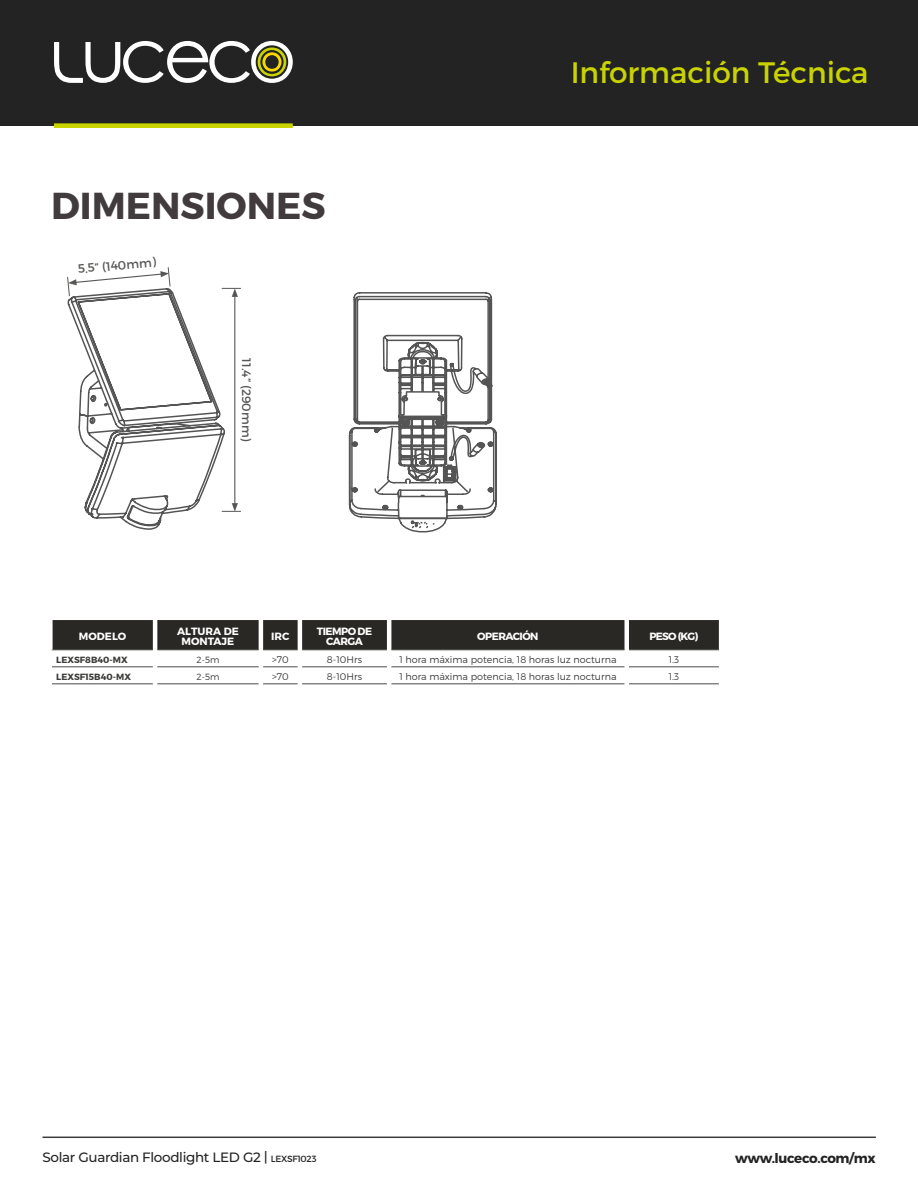
<style>
.page{position:relative;width:918px;height:1188px;background:#fff}
.page>*{position:absolute;margin:0;border:0;box-sizing:border-box;transform-origin:0 0}
.t1{font:700 37.5px "Montserrat";color:#423b3e}
.t2{font:29.55px "Montserrat";color:#c8d300}
.t3{font:500 13.5px "Montserrat";letter-spacing:-.025em;color:#222322}
.t4{font:700 13.5px "Montserrat";letter-spacing:-.025em;color:#222322}
.t5{font:12.15px "Montserrat";color:#575756}
.t6{font:700 10.5px/10.8px "Montserrat";letter-spacing:-.05em;color:#fff;text-align:center}
.t7{font:700 10.5px/10.8px "Montserrat";color:#fff;text-align:center}
.t8{font:300 9.6px "Montserrat";color:#3c3c3b}
.t9{font:700 9px "Montserrat";color:#3c3c3b}
.t10{font:300 9px "Montserrat";color:#3c3c3b}
.s1{font-weight:400;font-size:9px}
</style>
<div class="page">
<hr style="left:43px;top:1137px;width:833px;height:1px;background:#3c3c3b">
<div style="left:0;top:0;width:918px;height:126px;background:#222322"></div>
<div style="left:54px;top:123px;width:239px;height:5px;background:#c8d300"></div>
<svg style="left:54px;top:41px;width:239px;height:42px"></svg>
<svg style="left:53px;top:620px;width:666px;height:30px;background:#32302c"></svg>
<hr style="left:52px;top:667px;width:101px;height:1px;background:#4a4a49">
<hr style="left:157px;top:667px;width:102px;height:1px;background:#4a4a49">
<hr style="left:263px;top:667px;width:35px;height:1px;background:#4a4a49">
<hr style="left:302px;top:667px;width:85px;height:1px;background:#4a4a49">
<hr style="left:391px;top:667px;width:233px;height:1px;background:#4a4a49">
<hr style="left:629px;top:667px;width:90px;height:1px;background:#4a4a49">
<hr style="left:52px;top:684px;width:101px;height:1px;background:#4a4a49">
<hr style="left:157px;top:684px;width:102px;height:1px;background:#4a4a49">
<hr style="left:263px;top:684px;width:35px;height:1px;background:#4a4a49">
<hr style="left:302px;top:684px;width:85px;height:1px;background:#4a4a49">
<hr style="left:391px;top:684px;width:233px;height:1px;background:#4a4a49">
<hr style="left:629px;top:684px;width:90px;height:1px;background:#4a4a49">
<hr style="left:52px;top:650px;width:101px;height:1px;background:#4a4a49">
<hr style="left:157px;top:650px;width:102px;height:1px;background:#4a4a49">
<hr style="left:263px;top:650px;width:35px;height:1px;background:#4a4a49">
<hr style="left:302px;top:650px;width:85px;height:1px;background:#4a4a49">
<hr style="left:391px;top:650px;width:233px;height:1px;background:#4a4a49">
<hr style="left:629px;top:650px;width:90px;height:1px;background:#4a4a49">
<svg style="left:67px;top:287px;width:430px;height:246px"></svg>
<hr style="left:234px;top:294px;width:1px;height:212px;background:#575756">
<svg style="left:222px;top:288px;width:19px;height:9px"></svg>
<svg style="left:222px;top:503px;width:19px;height:9px"></svg>
<svg style="left:67px;top:267px;width:104px;height:29px"></svg>
<h1 class="t1" style="left:51px;top:182px;width:276px">DIMENSIONES</h1>
<p class="t5" style="left:77px;top:262px;width:80px;rotate:-6deg">5.5” (140mm)</p>
<p class="t5" style="left:254px;top:358px;width:85px;rotate:90deg">11.4” (290mm)</p>
<h2 class="t2" style="left:571px;top:54px;width:299px">Información Técnica</h2>
<p class="t6" style="left:79px;top:631px;width:49px">MODELO</p>
<p class="t7" style="left:177px;top:626px;width:63px">ALTURA DE<br>MONTAJE</p>
<p class="t6" style="left:271px;top:631px;width:20px">IRC</p>
<p class="t6" style="left:317px;top:626px;width:57px">TIEMPO DE<br>CARGA</p>
<p class="t6" style="left:477px;top:631px;width:63px">OPERACIÓN</p>
<p class="t6" style="left:650px;top:631px;width:50px">PESO (KG)</p>
<p class="t9" style="left:56px;top:654px;width:73px">LEXSF8B40-MX</p>
<p class="t10" style="left:197px;top:654px;width:24px">2-5m</p>
<p class="t8" style="left:272px;top:654px;width:18px">&gt;70</p>
<p class="t8" style="left:327px;top:654px;width:37px">8-10Hrs</p>
<p class="t8" style="left:399px;top:654px;width:219px">1 hora máxima potencia, 18 horas luz nocturna</p>
<p class="t8" style="left:669px;top:654px;width:12px">1.3</p>
<p class="t9" style="left:56px;top:671px;width:76px">LEXSF15B40-MX</p>
<p class="t10" style="left:197px;top:671px;width:24px">2-5m</p>
<p class="t8" style="left:272px;top:671px;width:18px">&gt;70</p>
<p class="t8" style="left:327px;top:671px;width:37px">8-10Hrs</p>
<p class="t8" style="left:399px;top:671px;width:219px">1 hora máxima potencia, 18 horas luz nocturna</p>
<p class="t8" style="left:669px;top:671px;width:12px">1.3</p>
<h3 class="t3" style="left:43px;top:1148px;width:276px">Solar Guardian Floodlight LED G2 | <span class="s1">LEXSF1023</span></h3>
<h3 class="t4" style="left:735px;top:1150px;width:142px">www.luceco.com/mx</h3>
</div>
